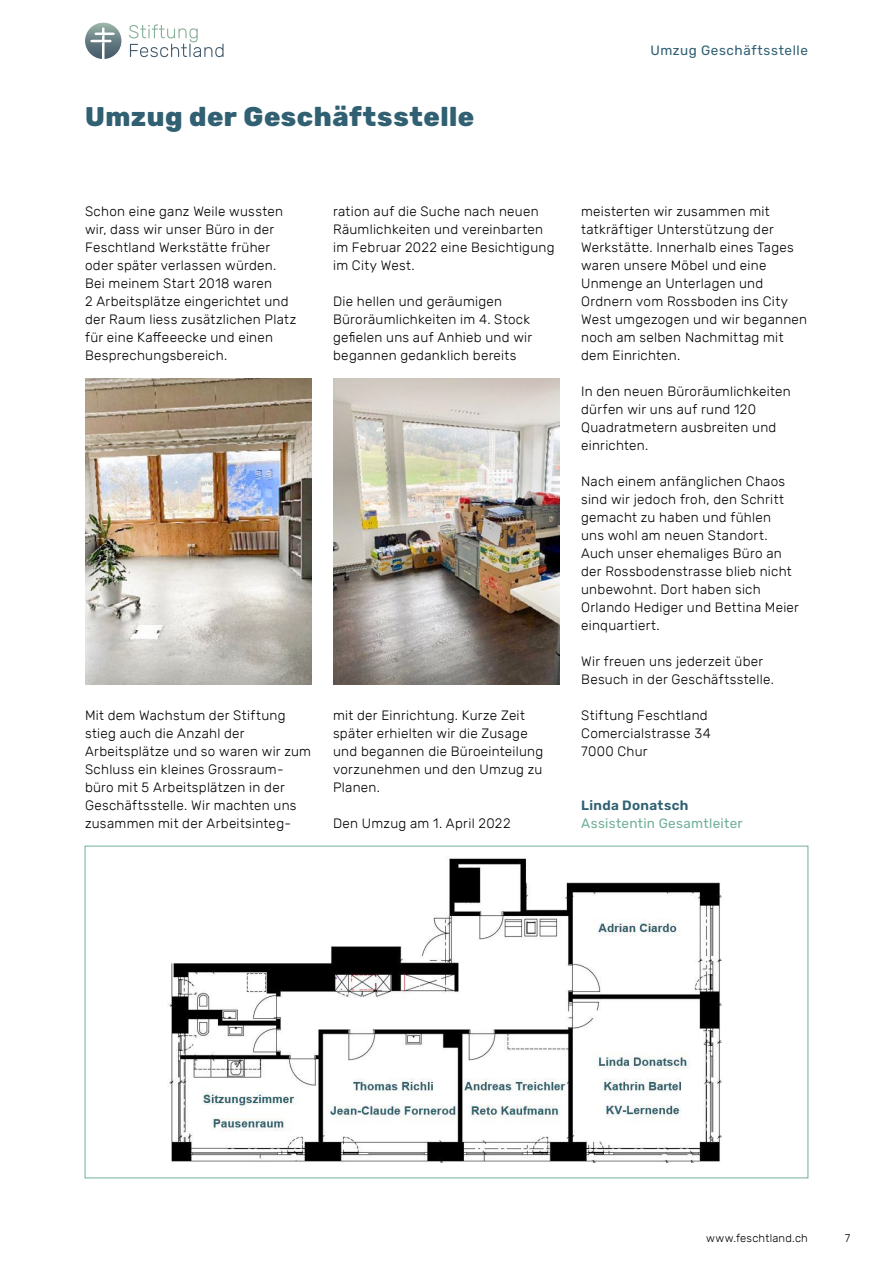
<style>
.page{position:relative;width:893px;height:1263px;background:#fff}
.page>*{position:absolute;margin:0;border:0;box-sizing:border-box;transform-origin:0 0}
.t1{font:800 27px "Rubik";letter-spacing:.02em;color:#306072}
.t2{font:300 13.5px/18px "Rubik";letter-spacing:.02em;color:#000}
.t3{font:13.5px "Rubik";letter-spacing:.02em;color:#71b096}
.t4{font:13.5px "Rubik";letter-spacing:.04em;color:#306072}
.t5{font:600 13.5px "Rubik";letter-spacing:.025em;color:#306072}
.t6{font:300 11.25px "Rubik";letter-spacing:.015em;color:#000}
</style>
<div class="page">
<svg style="left:129px;top:24px;width:95px;height:33px"></svg>
<svg style="left:85px;top:22px;width:37px;height:37px"></svg>
<img style="left:85px;top:378px;width:227px;height:306px">
<img style="left:333px;top:378px;width:227px;height:306px">
<img style="left:167px;top:858px;width:555px;height:305px">
<h1 class="t1" style="left:85px;top:102px;width:391px">Umzug der Geschäftsstelle</h1>
<p class="t4" style="left:650px;top:43px;width:159px">Umzug Geschäftsstelle</p>
<p class="t2" style="left:85px;top:203px;width:213px">Schon eine ganz Weile wussten wir, dass wir unser Büro in der<br>Feschtland Werkstätte früher oder später verlassen würden.<br>Bei meinem Start 2018 waren<br>2 Arbeitsplätze eingerichtet und der Raum liess zusätzlichen Platz für eine Kaffeeecke und einen<br>Besprechungsbereich.</p>
<p class="t2" style="left:333px;top:203px;width:223px">ration auf die Suche nach neuen<br>Räumlichkeiten und vereinbarten im Februar 2022 eine Besichtigung im City West.</p>
<p class="t2" style="left:333px;top:293px;width:201px">Die hellen und geräumigen<br>Büroräumlichkeiten im 4. Stock gefielen uns auf Anhieb und wir begannen gedanklich bereits</p>
<p class="t2" style="left:85px;top:707px;width:228px">Mit dem Wachstum der Stiftung stieg auch die Anzahl der<br>Arbeitsplätze und so waren wir zum<br>Schluss ein kleines Grossraum&shy;büro mit 5 Arbeitsplätzen in der<br>Geschäftsstelle. Wir machten uns zusammen mit der Arbeitsinteg-</p>
<p class="t2" style="left:333px;top:707px;width:212px">mit der Einrichtung. Kurze Zeit später erhielten wir die Zusage und begannen die Büroeinteilung vorzunehmen und den Umzug zu<br>Planen.</p>
<p class="t2" style="left:333px;top:815px;width:179px">Den Umzug am 1. April 2022</p>
<p class="t2" style="left:581px;top:203px;width:228px">meisterten wir zusammen mit tatkräftiger Unterstützung der<br>Werkstätte. Innerhalb eines Tages waren unsere Möbel und eine<br>Unmenge an Unterlagen und<br>Ordnern vom Rossboden ins City<br>West umgezogen und wir begannen noch am selben Nachmittag mit dem Einrichten.</p>
<p class="t2" style="left:581px;top:383px;width:211px">In den neuen Büroräumlichkeiten dürfen wir uns auf rund 120<br>Quadratmetern ausbreiten und einrichten.</p>
<p class="t2" style="left:581px;top:473px;width:219px">Nach einem anfänglichen Chaos sind wir jedoch froh, den Schritt gemacht zu haben und fühlen<br>uns wohl am neuen Standort.<br>Auch unser ehemaliges Büro an der Rossbodenstrasse blieb nicht unbewohnt. Dort haben sich<br>Orlando Hediger und Bettina Meier einquartiert.</p>
<p class="t2" style="left:581px;top:653px;width:194px">Wir freuen uns jederzeit über<br>Besuch in der Geschäftsstelle.</p>
<p class="t2" style="left:581px;top:707px;width:131px">Stiftung Feschtland<br>Comercialstrasse 34<br>7000 Chur</p>
<p class="t5" style="left:581px;top:798px;width:109px">Linda Donatsch</p>
<p class="t3" style="left:581px;top:816px;width:163px">Assistentin Gesamtleiter</p>
<p class="t6" style="left:706px;top:1231px;width:103px">www.feschtland.ch</p>
<p class="t6" style="left:845px;top:1231px;width:7px">7</p>
</div>
